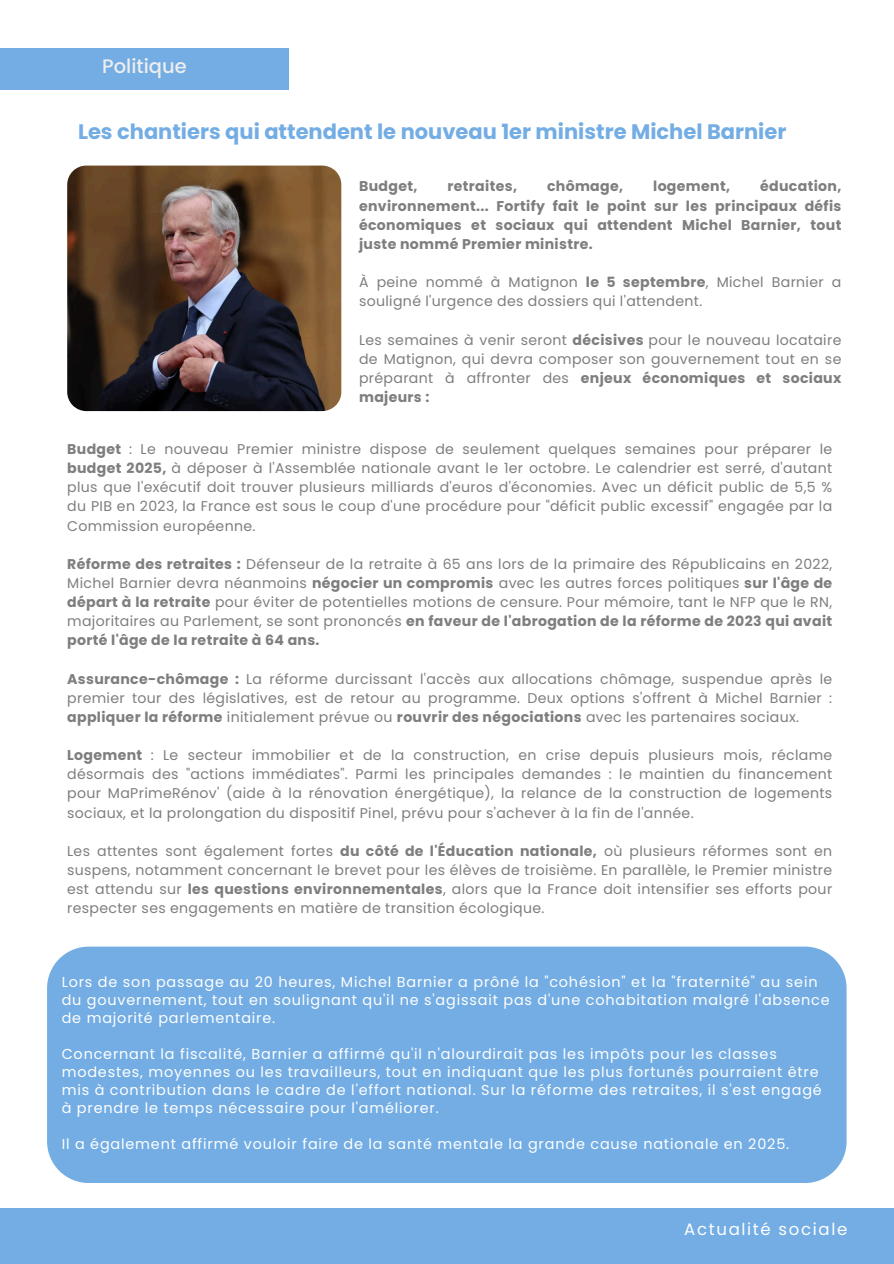
<style>
.page{position:relative;width:894px;height:1264px;background:#fff}
.page>*{position:absolute;margin:0;border:0;box-sizing:border-box;transform-origin:0 0}
.t1{font:700 21px "Poppins";color:#73ade4}
.t2{font:500 19.5px "Poppins";color:#eee}
.t3{font:16.5px "Poppins";letter-spacing:.1em;color:#fff}
.t4{font:14.4px/18px "Poppins";letter-spacing:.055em;color:#fff}
.t5{font:14.1px/19.2px "Poppins";letter-spacing:.025em;color:#7e7e7e;text-align:justify}
.t6{font:700 14.1px/19.2px "Poppins";letter-spacing:.025em;color:#7e7e7e;text-align:justify}
.s1{font-weight:700}
</style>
<div class="page">
<div style="left:0;top:1208px;width:893px;height:55px;background:#73ade4"></div>
<div style="left:1px;top:48px;width:288px;height:41px;background:#73ade4"></div>
<img style="left:67px;top:165px;width:274px;height:246px">
<div style="left:47px;top:946px;width:798px;height:236px;background:#73ade4"></div>
<p class="t2" style="left:102px;top:55px;width:86px">Politique</p>
<p class="t1" style="left:78px;top:117px;width:709px">Les chantiers qui attendent le nouveau 1er ministre Michel Barnier</p>
<p class="t6" style="left:359px;top:177px;width:483px;text-indent:401px">éducation, environnement... Fortify fait le point sur les principaux défis économiques et sociaux qui attendent Michel Barnier, tout juste nommé Premier ministre.</p>
<p class="t5" style="left:359px;top:272px;width:483px">À peine nommé à Matignon <span class="s1">le 5 septembre</span>, Michel Barnier a souligné l'urgence des dossiers qui l'attendent.</p>
<p class="t5" style="left:359px;top:330px;width:483px">Les semaines à venir seront <span class="s1">décisives</span> pour le nouveau locataire de Matignon, qui devra composer son gouvernement tout en se préparant à affronter des <span class="s1">enjeux économiques et sociaux majeurs :</span></p>
<p class="t6" style="left:359px;top:177px;width:60px">Budget,</p>
<p class="t6" style="left:447px;top:177px;width:71px">retraites,</p>
<p class="t6" style="left:547px;top:177px;width:78px">chômage,</p>
<p class="t6" style="left:653px;top:177px;width:78px">logement,</p>
<h1 class="t5" style="left:67px;top:439px;width:766px"><span class="s1">Budget</span> : Le nouveau Premier ministre dispose de seulement quelques semaines pour préparer le <span class="s1">budget 2025,</span> à déposer à l'Assemblée nationale avant le 1er octobre. Le calendrier est serré, d'autant plus que l'exécutif doit trouver plusieurs milliards d'euros d'économies. Avec un déficit public de 5,5 % du PIB en 2023, la France est sous le coup d'une procédure pour "déficit public excessif" engagée par la Commission européenne.</h1>
<h1 class="t5" style="left:67px;top:554px;width:766px"><span class="s1">Réforme des retraites :</span> Défenseur de la retraite à 65 ans lors de la primaire des Républicains en 2022, Michel Barnier devra néanmoins <span class="s1">négocier un compromis</span> avec les autres forces politiques <span class="s1">sur l'âge de départ à la retraite</span> pour éviter de potentielles motions de censure. Pour mémoire, tant le NFP que le RN, majoritaires au Parlement, se sont prononcés <span class="s1">en faveur de l'abrogation de la réforme de 2023 qui avait porté l'âge de la retraite à 64 ans.</span></h1>
<p class="t5" style="left:67px;top:669px;width:766px"><span class="s1">Assurance-chômage :</span> La réforme durcissant l'accès aux allocations chômage, suspendue après le premier tour des législatives, est de retour au programme. Deux options s'offrent à Michel Barnier : <span class="s1">appliquer la réforme</span> initialement prévue ou <span class="s1">rouvrir des négociations</span> avec les partenaires sociaux.</p>
<h3 class="t5" style="left:67px;top:745px;width:766px"><span class="s1">Logement</span> : Le secteur immobilier et de la construction, en crise depuis plusieurs mois, réclame désormais des "actions immédiates". Parmi les principales demandes : le maintien du financement pour MaPrimeRénov' (aide à la rénovation énergétique), la relance de la construction de logements sociaux, et la prolongation du dispositif Pinel, prévu pour s'achever à la fin de l'année.</h3>
<p class="t5" style="left:67px;top:841px;width:766px">Les attentes sont également fortes <span class="s1">du côté de l'Éducation nationale,</span> où plusieurs réformes sont en suspens, notamment concernant le brevet pour les élèves de troisième. En parallèle, le Premier ministre est attendu sur <span class="s1">les questions environnementales</span>, alors que la France doit intensifier ses efforts pour respecter ses engagements en matière de transition écologique.</p>
<p class="t4" style="left:62px;top:973px;width:769px">Lors de son passage au 20 heures, Michel Barnier a prôné la "cohésion" et la "fraternité" au sein du gouvernement, tout en soulignant qu'il ne s'agissait pas d'une cohabitation malgré l'absence de majorité parlementaire.</p>
<p class="t4" style="left:62px;top:1045px;width:761px">Concernant la fiscalité, Barnier a affirmé qu'il n'alourdirait pas les impôts pour les classes modestes, moyennes ou les travailleurs, tout en indiquant que les plus fortunés pourraient être mis à contribution dans le cadre de l'effort national. Sur la réforme des retraites, il s'est engagé à prendre le temps nécessaire pour l'améliorer.</p>
<p class="t4" style="left:62px;top:1135px;width:728px">Il a également affirmé vouloir faire de la santé mentale la grande cause nationale en 2025.</p>
<p class="t3" style="left:684px;top:1217px;width:164px">Actualité sociale</p>
</div>
